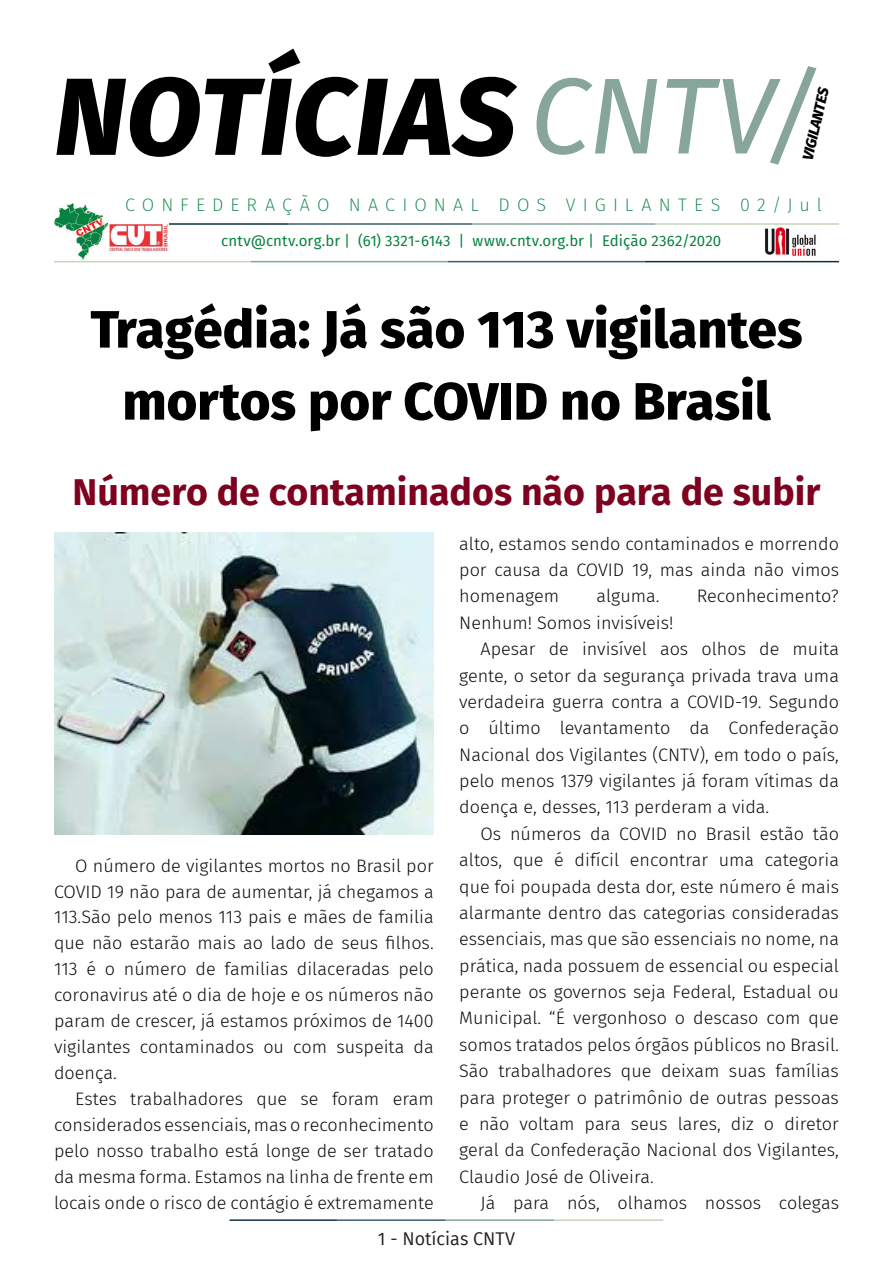
<style>
.page{position:relative;width:893px;height:1263px;background:#fff}
.page>*{position:absolute;margin:0;border:0;box-sizing:border-box;transform-origin:0 0}
.t1{font:italic 800 109.5px "Fira Sans";letter-spacing:.01em;color:#000}
.t2{font:800 52.5px/72px "Fira Sans";color:#000001;text-align:center}
.t3{font:700 37.5px "Fira Sans";color:#7e0220}
.t4{font:300 18px/26.4px "Fira Sans";color:#080d0b;text-align:justify}
.t5{font:200 18px "Fira Sans";letter-spacing:.395em;color:#068241}
.t6{font:18px "Fira Sans";color:#231f20}
.t7{font:15px "Fira Sans";letter-spacing:.005em;color:#068241}
.t8{font:italic 800 15px "Fira Sans";color:#000001}
.s1{font-weight:400;font-size:108px;color:#87a59a}
</style>
<div class="page">
<hr style="left:230px;top:1219px;width:107px;height:2px;background:#0e323f">
<hr style="left:337px;top:1219px;width:109px;height:2px;background:#3a5f6d">
<hr style="left:446px;top:1219px;width:109px;height:2px;background:#87a59a">
<hr style="left:555px;top:1219px;width:108px;height:2px;background:#c6d5b7">
<img style="left:764px;top:227px;width:54px;height:34px">
<hr style="left:108px;top:223px;width:181px;height:2px;background:#0e323f">
<hr style="left:289px;top:223px;width:183px;height:2px;background:#3a5f6d">
<hr style="left:472px;top:223px;width:184px;height:2px;background:#87a59a">
<hr style="left:656px;top:223px;width:183px;height:2px;background:#c6d5b7">
<hr style="left:645px;top:261px;width:194px;height:1px;background:#0e323f">
<hr style="left:448px;top:261px;width:197px;height:1px;background:#3a5f6d">
<hr style="left:251px;top:261px;width:197px;height:1px;background:#87a59a">
<hr style="left:54px;top:261px;width:197px;height:1px;background:#c6d5b7">
<img style="left:54px;top:203px;width:54px;height:57px">
<img style="left:108px;top:223px;width:61px;height:29px">
<img style="left:54px;top:533px;width:380px;height:302px">
<p class="t1" style="left:55px;top:20px;width:767px">NOTÍCIAS<span class="s1">CNTV/</span></p>
<p class="t8" style="left:794px;top:157px;width:76px;rotate:-77deg">VIGILANTES</p>
<p class="t5" style="left:125px;top:192px;width:698px">CONFEDERAÇÃO NACIONAL DOS VIGILANTES 02/Jul</p>
<p class="t7" style="left:221px;top:230px;width:501px">cntv@cntv.org.br | (61) 3321-6143 | www.cntv.org.br | Edição 2362/2020</p>
<p class="t2" style="left:90px;top:289px;width:714px">Tragédia: Já são 113 vigilantes mortos por COVID no Brasil</p>
<p class="t3" style="left:73px;top:460px;width:749px">Número de contaminados não para de subir</p>
<p class="t4" style="left:54px;top:852px;width:381px;line-height:26px;text-indent:21px">O número de vigilantes mortos no Brasil por COVID 19 não para de aumentar, já chegamos a 113.São pelo menos 113 pais e mães de familia que não estarão mais ao lado de seus filhos.<br>113 é o número de familias dilaceradas pelo coronavirus até o dia de hoje e os números não param de crescer, já estamos próximos de 1400 vigilantes contaminados ou com suspeita da doença.</p>
<p class="t4" style="left:54px;top:1086px;width:381px;line-height:26px;text-indent:21px">Estes trabalhadores que se foram eram considerados essenciais, mas o reconhecimento pelo nosso trabalho está longe de ser tratado da mesma forma. Estamos na linha de frente em locais onde o risco de contágio é extremamente</p>
<p class="t4" style="left:459px;top:530px;width:381px">alto, estamos sendo contaminados e morrendo por causa da COVID 19, mas ainda não vimos homenagem</p>
<p class="t4" style="left:596px;top:583px;width:64px">alguma.</p>
<p class="t4" style="left:697px;top:583px;width:144px">Reconhecimento?</p>
<p class="t4" style="left:459px;top:609px;width:216px">Nenhum! Somos invisíveis!</p>
<p class="t4" style="left:459px;top:636px;width:381px;text-indent:21px">Apesar de invisível aos olhos de muita gente, o setor da segurança privada trava uma verdadeira guerra contra a COVID-19. Segundo o último levantamento da Confederação Nacional dos Vigilantes (CNTV), em todo o país, pelo menos 1379 vigilantes já foram vítimas da doença e, desses, 113 perderam a vida.</p>
<p class="t4" style="left:459px;top:820px;width:381px;text-indent:21px">Os números da COVID no Brasil estão tão altos, que é difícil encontrar uma categoria que foi poupada desta dor, este número é mais alarmante dentro das categorias consideradas essenciais, mas que são essenciais no nome, na prática, nada possuem de essencial ou especial perante os governos seja Federal, Estadual ou Municipal. “É vergonhoso o descaso com que somos tratados pelos órgãos públicos no Brasil.<br>São trabalhadores que deixam suas famílias para proteger o patrimônio de outras pessoas e não voltam para seus lares, diz o diretor geral da Confederação Nacional dos Vigilantes, Claudio José de Oliveira.</p>
<p class="t4" style="left:480px;top:1189px;width:360px">Já para nós, olhamos nossos colegas</p>
<p class="t6" style="left:378px;top:1225px;width:139px">1 - Notícias CNTV</p>
</div>
